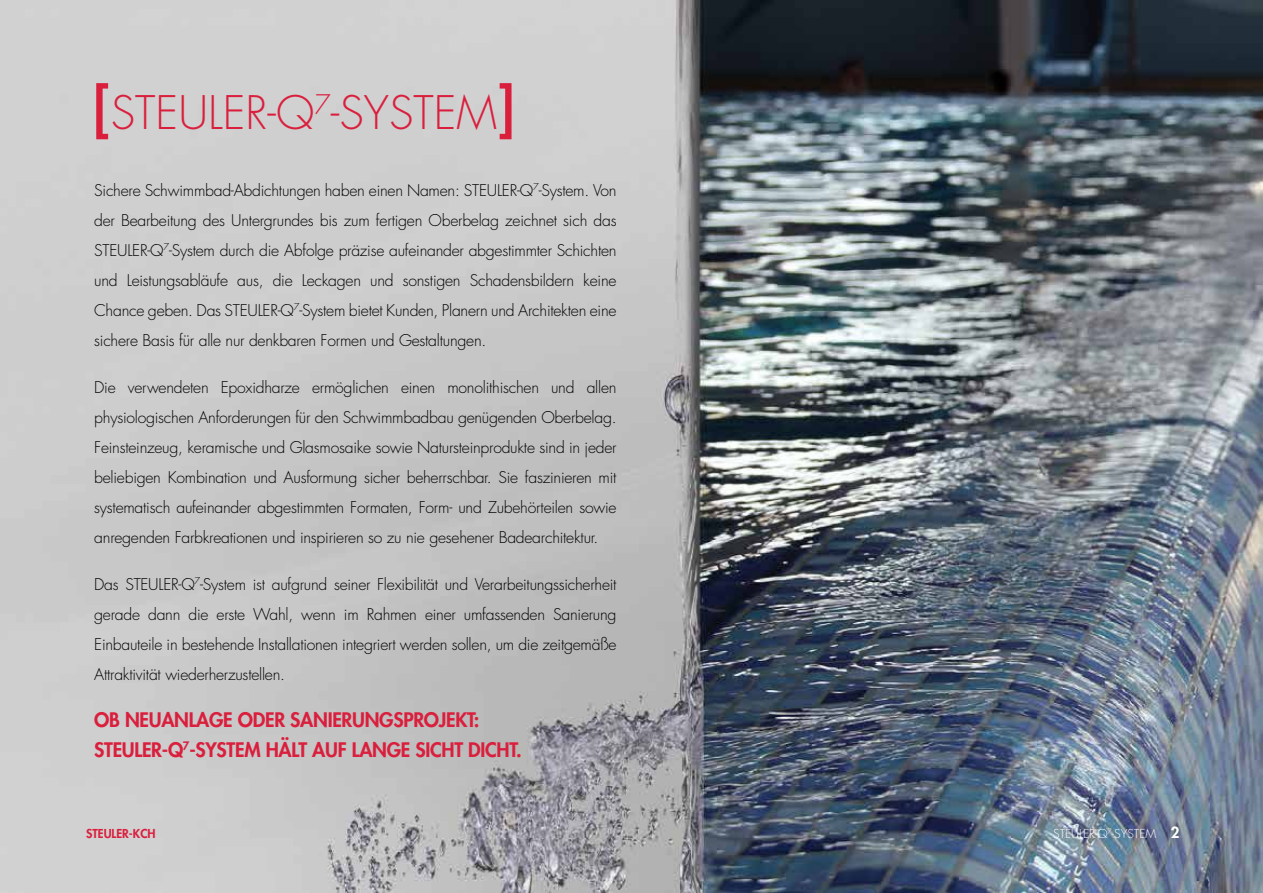
<style>
.page{position:relative;width:1263px;height:893px;background:#fff}
.page>*{position:absolute;margin:0;border:0;box-sizing:border-box;transform-origin:0 0}
.t1{font:300 45px "Futura";color:#da1f3d}
.t2{font:800 19.5px/30px "Futura";letter-spacing:-.015em;color:#da1f3d}
.t3{font:300 15.75px/30px "Futura";letter-spacing:-.015em;color:#000;text-align:justify}
.t4{font:300 12px "Futura";color:#fff}
.t5{font:800 12px "Futura";color:#da1f3d}
.s1{font-weight:800;font-size:60px}
.s2{font-weight:800;font-size:15px}
</style>
<div class="page">
<img style="left:0;top:0;width:1263px;height:893px">
<h1 class="t1" style="left:94px;top:84px;width:422px"><span class="s1">[</span>STEULER-Q<sup>7</sup>-SYSTEM<span class="s1">]</span></h1>
<p class="t3" style="left:94px;top:175px;width:524px">Sichere Schwimmbad-Abdichtungen haben einen Namen: STEULER-Q<sup>7</sup>-System. Von der Bearbeitung des Untergrundes bis zum fertigen Oberbelag zeichnet sich das STEULER-Q<sup>7</sup>-System durch die Abfolge präzise aufeinander abgestimmter Schichten und Leistungsabläufe aus, die Leckagen und sonstigen Schadensbildern keine Chance geben. Das STEULER-Q<sup>7</sup>-System bietet Kunden, Planern und Architekten eine sichere Basis für alle nur denkbaren Formen und Gestaltungen.</p>
<p class="t3" style="left:94px;top:372px;width:524px">Die verwendeten Epoxidharze ermöglichen einen monolithischen und allen physiologischen Anforderungen für den Schwimmbadbau genügenden Oberbelag.<br>Feinsteinzeug, keramische und Glasmosaike sowie Natursteinprodukte sind in jeder beliebigen Kombination und Ausformung sicher beherrschbar. Sie faszinieren mit systematisch aufeinander abgestimmten Formaten, Form- und Zubehörteilen sowie anregenden Farbkreationen und inspirieren so zu nie gesehener Badearchitektur.</p>
<p class="t3" style="left:94px;top:569px;width:524px">Das STEULER-Q<sup>7</sup>-System ist aufgrund seiner Flexibilität und Verarbeitungssicherheit gerade dann die erste Wahl, wenn im Rahmen einer umfassenden Sanierung Einbauteile in bestehende Installationen integriert werden sollen, um die zeitgemäße Attraktivität wiederherzustellen.</p>
<p class="t2" style="left:94px;top:704px;width:429px">OB NEUANLAGE ODER SANIERUNGSPROJEKT:<br>STEULER-Q<sup>7</sup>-SYSTEM HÄLT AUF LANGE SICHT DICHT.</p>
<p class="t5" style="left:86px;top:825px;width:71px">STEULER-KCH</p>
<p class="t4" style="left:1053px;top:826px;width:128px">STEULER-Q<sup>7</sup>-SYSTEM <span class="s2">2</span></p>
</div>
